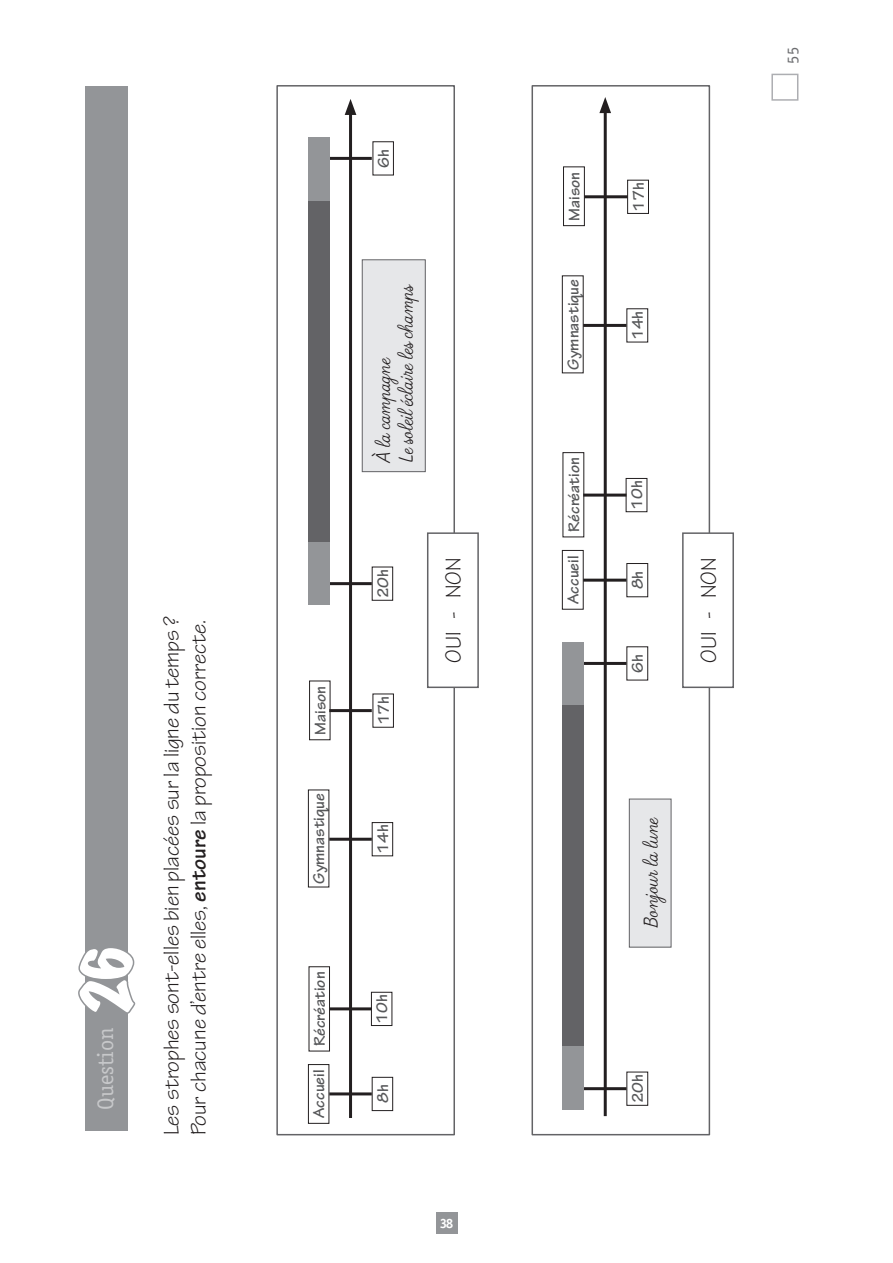
<style>
.page{position:relative;width:893px;height:1263px;background:#fff}
.page>*{position:absolute;margin:0;border:0;box-sizing:border-box;transform-origin:0 0}
.t1{font:expanded 60px "Marker Felt";color:#fff}
.t2{font:22.5px "Tekton Pro";color:#231f20}
.t3{font:22.5px "Pere Castor Standard";color:#231f20}
.t4{font:22.5px "Officina Serif";color:#c7c8ca}
.t5{font:700 16.5px "Tekton Pro";color:#57585a}
.t6{font:16.5px "Officina Sans";color:#6c6d70}
.t7{font:700 13.5px "Officina Serif";color:#fff}
.s1{font-weight:700}
</style>
<div class="page">
<div style="left:436px;top:1212px;width:21px;height:21px;background:#939598"></div>
<div style="left:362px;top:260px;width:63px;height:212px;background:#e6e7e9"></div>
<div style="left:362px;top:259px;width:64px;height:213px;border:1px solid #636366"></div>
<hr style="left:349px;top:109px;width:3px;height:1007px;background:#231f20">
<svg style="left:345px;top:99px;width:11px;height:16px"></svg>
<hr style="left:331px;top:1092px;width:39px;height:3px;background:#231f20">
<hr style="left:331px;top:1007px;width:39px;height:3px;background:#231f20">
<hr style="left:331px;top:838px;width:39px;height:3px;background:#231f20">
<hr style="left:331px;top:709px;width:39px;height:3px;background:#231f20">
<hr style="left:331px;top:582px;width:39px;height:3px;background:#231f20">
<hr style="left:331px;top:157px;width:39px;height:3px;background:#231f20">
<div style="left:308px;top:1064px;width:21px;height:60px;border:1px solid #231f20"></div>
<div style="left:309px;top:966px;width:21px;height:85px;border:1px solid #231f20"></div>
<div style="left:308px;top:789px;width:21px;height:98px;border:1px solid #231f20"></div>
<div style="left:309px;top:681px;width:21px;height:59px;border:1px solid #231f20"></div>
<div style="left:308px;top:541px;width:21px;height:64px;background:#939598"></div>
<div style="left:308px;top:138px;width:21px;height:63px;background:#939598"></div>
<div style="left:308px;top:201px;width:21px;height:340px;background:#636366"></div>
<div style="left:372px;top:1077px;width:21px;height:34px;border:1px solid #231f20"></div>
<div style="left:371px;top:992px;width:21px;height:34px;border:1px solid #231f20"></div>
<div style="left:372px;top:822px;width:21px;height:34px;border:1px solid #231f20"></div>
<div style="left:373px;top:694px;width:21px;height:34px;border:1px solid #231f20"></div>
<div style="left:372px;top:567px;width:21px;height:34px;border:1px solid #231f20"></div>
<div style="left:373px;top:141px;width:21px;height:34px;border:1px solid #231f20"></div>
<div style="left:276px;top:85px;width:179px;height:1050px;border:2px solid #636366"></div>
<div style="left:531px;top:85px;width:179px;height:1050px;border:2px solid #636366"></div>
<hr style="left:604px;top:107px;width:3px;height:1007px;background:#231f20">
<svg style="left:599px;top:97px;width:12px;height:16px"></svg>
<hr style="left:585px;top:579px;width:40px;height:3px;background:#231f20">
<hr style="left:585px;top:494px;width:40px;height:3px;background:#231f20">
<hr style="left:585px;top:324px;width:40px;height:3px;background:#231f20">
<hr style="left:586px;top:195px;width:40px;height:3px;background:#231f20">
<div style="left:562px;top:550px;width:22px;height:60px;border:1px solid #231f20"></div>
<div style="left:562px;top:275px;width:22px;height:98px;border:1px solid #231f20"></div>
<div style="left:563px;top:166px;width:22px;height:60px;border:1px solid #231f20"></div>
<div style="left:626px;top:563px;width:22px;height:34px;border:1px solid #231f20"></div>
<div style="left:626px;top:478px;width:21px;height:34px;border:1px solid #231f20"></div>
<div style="left:626px;top:308px;width:22px;height:34px;border:1px solid #231f20"></div>
<div style="left:627px;top:180px;width:22px;height:34px;border:1px solid #231f20"></div>
<hr style="left:585px;top:1087px;width:40px;height:3px;background:#231f20">
<hr style="left:585px;top:662px;width:40px;height:3px;background:#231f20">
<div style="left:562px;top:1046px;width:22px;height:64px;background:#939598"></div>
<div style="left:562px;top:643px;width:22px;height:63px;background:#939598"></div>
<div style="left:562px;top:706px;width:22px;height:340px;background:#636366"></div>
<div style="left:626px;top:1072px;width:22px;height:34px;border:1px solid #231f20"></div>
<div style="left:626px;top:646px;width:22px;height:34px;border:1px solid #231f20"></div>
<div style="left:629px;top:799px;width:42px;height:148px;background:#e6e7e9"></div>
<div style="left:629px;top:799px;width:42px;height:148px;border:1px solid #636366"></div>
<div style="left:428px;top:533px;width:50px;height:154px;background:#fff"></div>
<div style="left:427px;top:532px;width:52px;height:156px;border:2px solid #636366"></div>
<div style="left:683px;top:533px;width:50px;height:154px;background:#fff"></div>
<div style="left:682px;top:532px;width:52px;height:156px;border:2px solid #636366"></div>
<div style="left:771px;top:74px;width:27px;height:27px;border:2px solid #adaeb2"></div>
<div style="left:85px;top:86px;width:43px;height:1045px;background:#939598"></div>
<svg style="left:78px;top:952px;width:58px;height:62px"></svg>
<p class="t1" style="left:63px;top:1016px;width:73px;rotate:-90deg">26</p>
<p class="t4" style="left:92px;top:1110px;width:84px;rotate:-90deg">Question</p>
<p class="t2" style="left:159px;top:1135px;width:521px;rotate:-90deg">Les strophes sont-elles bien placées sur la ligne du temps ?</p>
<p class="t2" style="left:186px;top:1135px;width:517px;rotate:-90deg">Pour chacune d’entre elles, <span class="s1">entoure</span> la proposition correcte.</p>
<p class="t5" style="left:310px;top:735px;width:50px;rotate:-90deg">Maison</p>
<p class="t5" style="left:309px;top:884px;width:92px;rotate:-90deg">Gymnastique</p>
<p class="t5" style="left:310px;top:1046px;width:76px;rotate:-90deg">Récréation</p>
<p class="t5" style="left:309px;top:1118px;width:50px;rotate:-90deg">Accueil</p>
<p class="t5" style="left:374px;top:168px;width:20px;rotate:-90deg">6h</p>
<p class="t3" style="left:394px;top:463px;width:180px;rotate:-90deg">Le soleil éclaire les champs</p>
<p class="t3" style="left:372px;top:463px;width:107px;rotate:-90deg">À la campagne</p>
<p class="t5" style="left:373px;top:598px;width:31px;rotate:-90deg">20h</p>
<p class="t5" style="left:374px;top:725px;width:31px;rotate:-90deg">17h</p>
<p class="t5" style="left:565px;top:221px;width:50px;rotate:-90deg">Maison</p>
<p class="t5" style="left:563px;top:370px;width:92px;rotate:-90deg">Gymnastique</p>
<p class="t5" style="left:564px;top:532px;width:76px;rotate:-90deg">Récréation</p>
<p class="t5" style="left:629px;top:212px;width:31px;rotate:-90deg">17h</p>
<p class="t5" style="left:628px;top:340px;width:31px;rotate:-90deg">14h</p>
<p class="t5" style="left:627px;top:510px;width:31px;rotate:-90deg">10h</p>
<p class="t5" style="left:563px;top:604px;width:50px;rotate:-90deg">Accueil</p>
<p class="t2" style="left:441px;top:663px;width:106px;rotate:-90deg">OUI - NON</p>
<p class="t2" style="left:696px;top:663px;width:106px;rotate:-90deg">OUI - NON</p>
<p class="t5" style="left:628px;top:589px;width:20px;rotate:-90deg">8h</p>
<p class="t5" style="left:628px;top:673px;width:20px;rotate:-90deg">6h</p>
<p class="t5" style="left:373px;top:854px;width:31px;rotate:-90deg">14h</p>
<p class="t5" style="left:372px;top:1024px;width:31px;rotate:-90deg">10h</p>
<p class="t5" style="left:373px;top:1103px;width:20px;rotate:-90deg">8h</p>
<p class="t3" style="left:639px;top:928px;width:113px;rotate:-90deg">Bonjour la lune</p>
<p class="t5" style="left:628px;top:1103px;width:31px;rotate:-90deg">20h</p>
<p class="t7" style="left:440px;top:1215px;width:15px">38</p>
<p class="t6" style="left:783px;top:64px;width:18px;rotate:-90deg">55</p>
</div>
